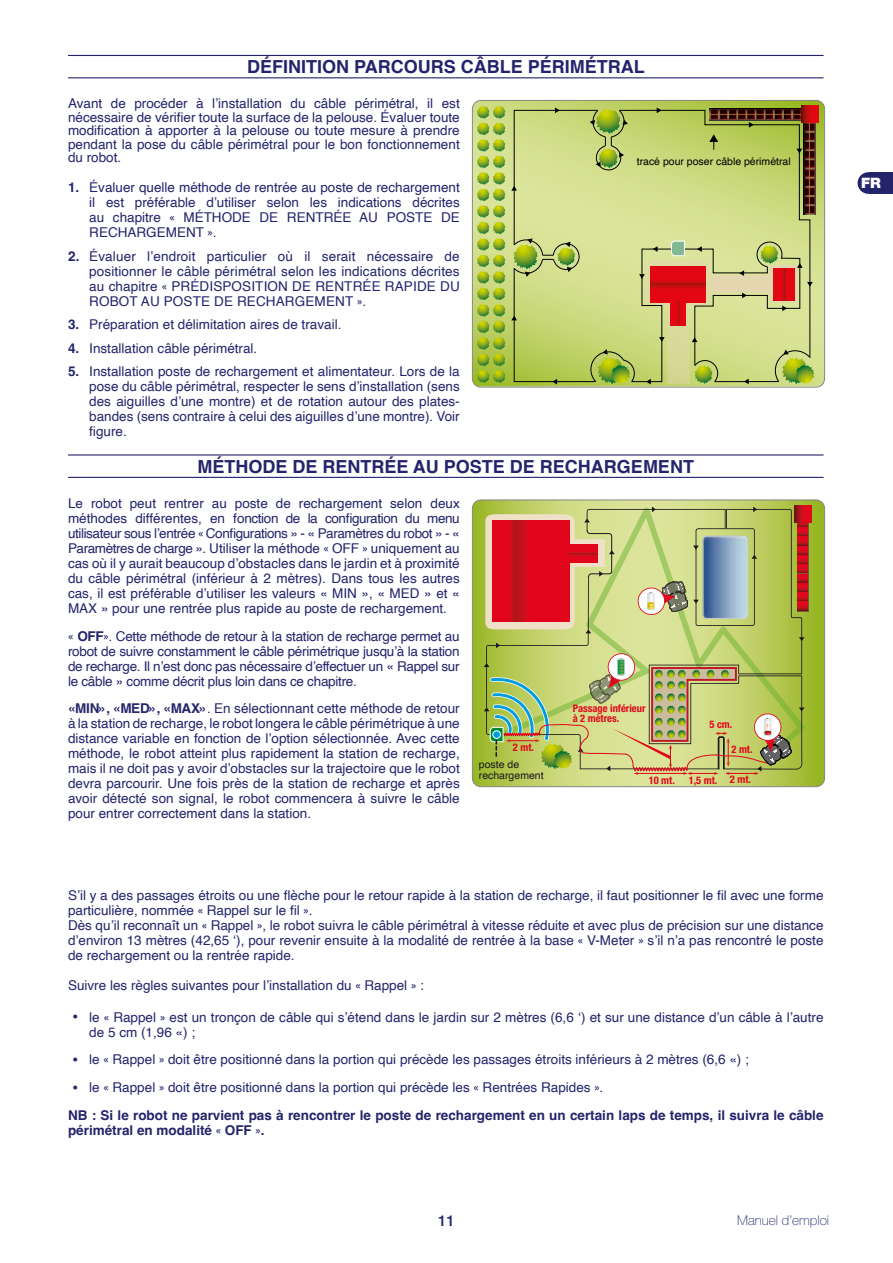
<style>
.page{position:relative;width:893px;height:1263px;background:#fff}
.page>*{position:absolute;margin:0;border:0;box-sizing:border-box;transform-origin:0 0}
.t1{font:700 18px "Helvetica";color:#24246c}
.t2{font:500 15px "Helvetica Neue LT Std";color:#24246c}
.t3{font:900 14.4px "Helvetica Neue LT Std";color:#fff}
.t4{font:13.5px/15px "Helvetica";color:#24246c;text-align:justify}
.t5{font:700 13.5px/27.8px "Helvetica";color:#24246c}
.t6{font:100 13.5px "Helvetica Neue LT Std";color:#24246c}
.t7{font:700 condensed 10.5px/10.5px "Helvetica Neue LT Pro";color:#e2061c}
.t8{font:10.5px "Helvetica";color:#000}
.t9{font:10.5px/10.5px "Helvetica";color:#1b181c}
.s1{font-weight:700}
.s2{font-family:"Helvetica Neue LT Std";font-stretch:condensed}
.s3{font-weight:700;font-size:18px}
.s4{font-size:18px}
.s5{font-weight:400}
.s6{font-family:"Helvetica Neue LT Std";font-weight:400;font-stretch:condensed}
</style>
<div class="page">
<div style="left:868px;top:172px;width:25px;height:22px;background:#24246c"></div>
<div style="left:858px;top:172px;width:21px;height:22px;background:#24246c;border-radius:50%"></div>
<hr style="left:68px;top:55px;width:755px;height:1px;background:#24246c">
<hr style="left:68px;top:77px;width:755px;height:1px;background:#24246c">
<hr style="left:68px;top:454px;width:755px;height:1px;background:#24246c">
<hr style="left:68px;top:477px;width:755px;height:1px;background:#24246c">
<svg style="left:472px;top:100px;width:353px;height:287px"></svg>
<div style="left:804px;top:121px;width:12px;height:94px;background:#46453e"></div>
<svg style="left:801px;top:106px;width:17px;height:17px"></svg>
<svg style="left:477px;top:106px;width:28px;height:277px"></svg>
<svg style="left:511px;top:108px;width:304px;height:276px"></svg>
<div style="left:472px;top:100px;width:353px;height:287px;border:1px solid #878787;border-radius:9px"></div>
<svg style="left:472px;top:500px;width:353px;height:287px"></svg>
<svg style="left:807px;top:522px;width:2px;height:89px"></svg>
<div style="left:794px;top:506px;width:17px;height:16px;background:#e2071c"></div>
<svg style="left:484px;top:507px;width:323px;height:268px"></svg>
<div style="left:472px;top:500px;width:353px;height:287px;border:1px solid #878787;border-radius:9px"></div>
<h1 class="t1" style="left:247px;top:56px;width:399px">DÉFINITION PARCOURS CÂBLE PÉRIMÉTRAL</h1>
<p class="t4" style="left:68px;top:97px;width:393px;line-height:13.5px">Avant de procéder à l’installation du câble périmétral, il est nécessaire de vérifier toute la surface de la pelouse. Évaluer toute modification à apporter à la pelouse ou toute mesure à prendre pendant la pose du câble périmétral pour le bon fonctionnement du robot.</p>
<p class="t4" style="left:89px;top:180px;width:372px;text-indent:-21px"><span class="s1">1.</span> Évaluer quelle méthode de rentrée au poste de rechargement il est préférable d’utiliser selon les indications décrites au chapitre <span class="s2">«</span> MÉTHODE DE RENTRÉE AU POSTE DE RECHARGEMENT <span class="s2">»</span>.</p>
<p class="t4" style="left:89px;top:249px;width:372px;text-indent:-21px"><span class="s1">2.</span> Évaluer l’endroit particulier où il serait nécessaire de positionner le câble périmétral selon les indications décrites au chapitre <span class="s2">«</span> PRÉDISPOSITION DE RENTRÉE RAPIDE DU ROBOT AU POSTE DE RECHARGEMENT <span class="s2">»</span>.</p>
<p class="t4" style="left:68px;top:317px;width:275px"><span class="s1">3.</span> Préparation et délimitation aires de travail.</p>
<p class="t4" style="left:68px;top:341px;width:191px"><span class="s1">4.</span> Installation câble périmétral.</p>
<p class="t4" style="left:89px;top:364px;width:372px;text-indent:-21px"><span class="s1">5.</span> Installation poste de rechargement et alimentateur. Lors de la pose du câble périmétral, respecter le sens d’installation (sens des aiguilles d’une montre) et de rotation autour des plates&shy;bandes (sens contraire à celui des aiguilles d’une montre). Voir figure.</p>
<p class="t8" style="left:637px;top:153px;width:156px">tracé pour poser câble périmétral</p>
<h1 class="t1" style="left:198px;top:455px;width:498px">MÉTHODE DE RENTRÉE AU POSTE DE RECHARGEMENT</h1>
<p class="t4" style="left:68px;top:496px;width:393px">Le robot peut rentrer au poste de rechargement selon deux méthodes différentes, en fonction de la configuration du menu utilisateur sous l’entrée <span class="s2">«</span> Configurations » - « Paramètres du robot » - « Paramètres de charge ». Utiliser la méthode <span class="s2">«</span> OFF <span class="s2">»</span> uniquement au cas où il y aurait beaucoup d’obstacles dans le jardin et à proximité du câble périmétral (inférieur à 2 mètres). Dans tous les autres cas, il est préférable d’utiliser les valeurs « MIN », « MED » et « MAX » pour une rentrée plus rapide au poste de rechargement.</p>
<p class="t4" style="left:68px;top:629px;width:393px"><span class="s2">«</span> <span class="s1">OFF</span><span class="s2">»</span>. Cette méthode de retour à la station de recharge permet au robot de suivre constamment le câble périmétrique jusqu’à la station de recharge. Il n’est donc pas nécessaire d’effectuer un « Rappel sur le câble » comme décrit plus loin dans ce chapitre.</p>
<p class="t4" style="left:68px;top:701px;width:393px"><span class="s1">«MIN», «MED», «MAX»</span>. En sélectionnant cette méthode de retour à la station de recharge, le robot longera le câble périmétrique à une distance variable en fonction de l’option sélectionnée. Avec cette méthode, le robot atteint plus rapidement la station de recharge, mais il ne doit pas y avoir d’obstacles sur la trajectoire que le robot devra parcourir. Une fois près de la station de recharge et après avoir détecté son signal, le robot commencera à suivre le câble pour entrer correctement dans la station.</p>
<p class="t7" style="left:573px;top:703px;width:74px">Passage inférieur à 2 mètres.</p>
<p class="t7" style="left:709px;top:719px;width:24px">5 cm.</p>
<p class="t7" style="left:513px;top:742px;width:23px">2 mt.</p>
<p class="t7" style="left:731px;top:744px;width:23px">2 mt.</p>
<p class="t7" style="left:649px;top:775px;width:28px">10 mt.</p>
<p class="t7" style="left:689px;top:775px;width:64px">1,5 mt. 2 mt.</p>
<p class="t9" style="left:479px;top:759px;width:66px">poste de rechargement</p>
<p class="t4" style="left:68px;top:888px;width:757px;text-align:left">S’il y a des passages étroits ou une flèche pour le retour rapide à la station de recharge, il faut positionner le fil avec une forme particulière, nommée <span class="s2">«</span> Rappel sur le fil <span class="s2">»</span>.<br>Dès qu’il reconnaît un <span class="s2">«</span> Rappel <span class="s2">»</span>, le robot suivra le câble périmétral à vitesse réduite et avec plus de précision sur une distance d’environ 13 mètres (42,65 ‘), pour revenir ensuite à la modalité de rentrée à la base <span class="s2">«</span> V-Meter <span class="s2">»</span> s’il n’a pas rencontré le poste de rechargement ou la rentrée rapide.</p>
<p class="t4" style="left:68px;top:978px;width:357px">Suivre les règles suivantes pour l’installation du <span class="s2">«</span> Rappel <span class="s2">»</span> :</p>
<p class="t4" style="left:89px;top:1010px;width:736px;text-indent:-17px"><span class="s3">•</span> le <span class="s2">«</span> Rappel <span class="s2">»</span> est un tronçon de câble qui s’étend dans le jardin sur 2 mètres (6,6 ‘) et sur une distance d’un câble à l’autre de 5 cm (1,96 «) ;</p>
<p class="t4" style="left:72px;top:1052px;width:678px"><span class="s3">•</span> le <span class="s2">«</span> Rappel <span class="s2">»</span> doit être positionné dans la portion qui précède les passages étroits inférieurs à 2 mètres (6,6 «) ;</p>
<p class="t5" style="left:68px;top:1075px;width:757px;text-indent:4px"><span class="s4">•</span> <span class="s5">le</span> <span class="s6">«</span> <span class="s5">Rappel</span> <span class="s6">»</span> <span class="s5">doit être positionné dans la portion qui précède les</span> <span class="s6">«</span> <span class="s5">Rentrées Rapides</span> <span class="s6">»</span><span class="s5">.<br></span>NB : Si le robot ne parvient pas à rencontrer le poste de rechargement en un certain laps de temps, il suivra le câble</p>
<p class="t5" style="left:68px;top:1118px;width:198px">périmétral en modalité <span class="s6">«</span> OFF <span class="s6">»</span>.</p>
<p class="t2" style="left:438px;top:1211px;width:18px">11</p>
<p class="t6" style="left:737px;top:1212px;width:94px">Manuel d’emploi</p>
<p class="t3" style="left:861px;top:174px;width:21px">FR</p>
</div>
